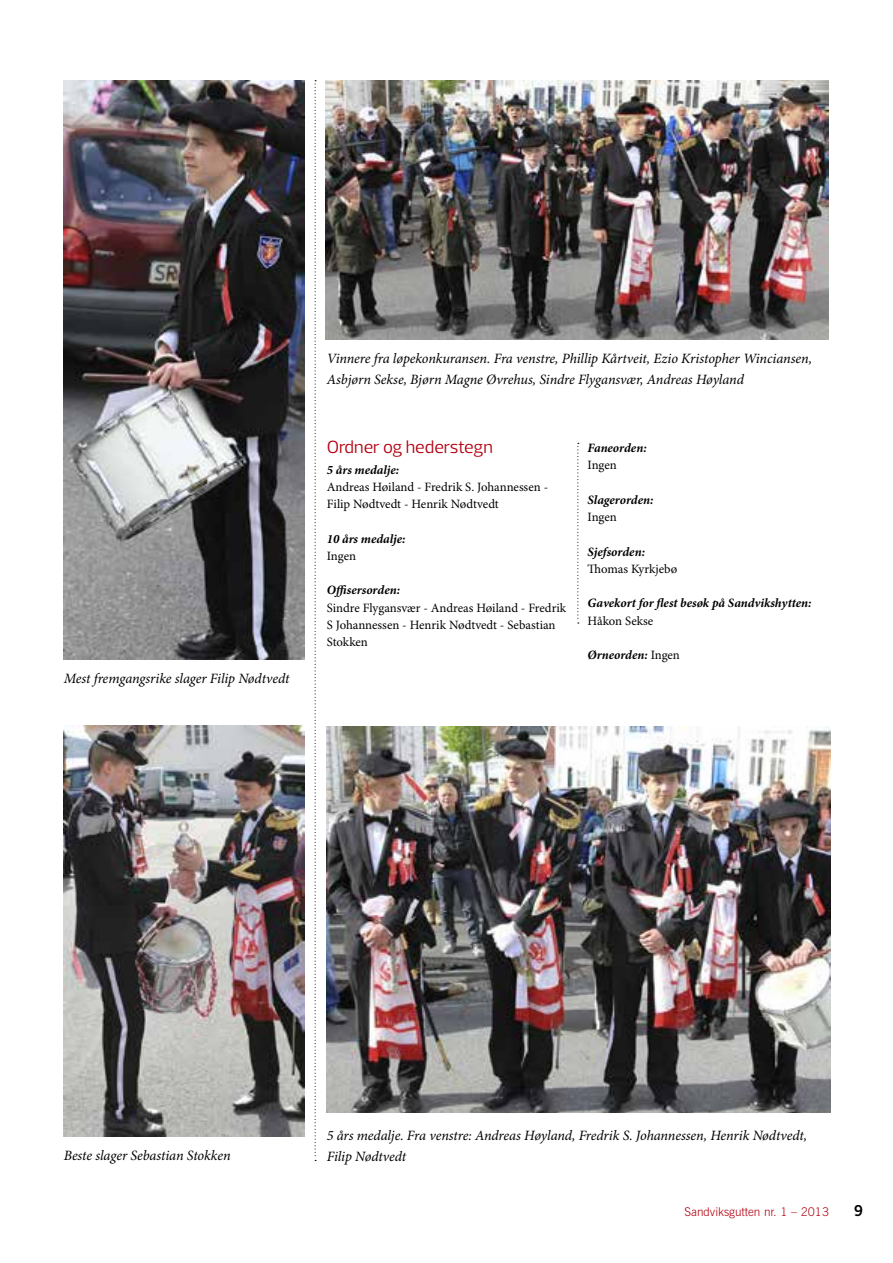
<style>
.page{position:relative;width:893px;height:1263px;background:#fff}
.page>*{position:absolute;margin:0;border:0;box-sizing:border-box;transform-origin:0 0}
.t1{font:18px "Prelo";color:#b30010}
.t2{font:700 15px "News Gothic BT";color:#000}
.t3{font:italic 14.25px/21px "Minion Pro";letter-spacing:-.01em;color:#000}
.t4{font:12.75px/17.2px "Minion Pro";letter-spacing:-.005em;color:#000}
.t5{font:italic 700 12.75px "Minion Pro";color:#000}
.t6{font:300 12px "News Gothic BT";color:#b30010}
.s1{font-weight:400;font-style:normal}
</style>
<div class="page">
<img style="left:327px;top:726px;width:503px;height:387px">
<img style="left:64px;top:80px;width:241px;height:579px">
<img style="left:64px;top:726px;width:241px;height:410px">
<img style="left:325px;top:80px;width:504px;height:260px">
<svg style="left:315px;top:80px;width:1px;height:1081px"></svg>
<svg style="left:577px;top:443px;width:2px;height:180px"></svg>
<p class="t3" style="left:64px;top:668px;width:227px">Mest fremgangsrike slager Filip Nødtvedt</p>
<p class="t3" style="left:327px;top:349px;width:487px">Vinnere fra løpekonkuransen. Fra venstre, Phillip Kårtveit, Ezio Kristopher Winciansen,<br>Asbjørn Sekse, Bjørn Magne Øvrehus, Sindre Flygansvær, Andreas Høyland</p>
<p class="t1" style="left:327px;top:436px;width:168px">Ordner og hederstegn</p>
<p class="t5" style="left:327px;top:462px;width:74px">5 års medalje:</p>
<p class="t4" style="left:327px;top:479px;width:223px">Andreas Høiland - Fredrik S. Johannessen -<br>Filip Nødtvedt - Henrik Nødtvedt</p>
<p class="t5" style="left:327px;top:531px;width:80px">10 års medalje:</p>
<p class="t4" style="left:327px;top:548px;width:31px">Ingen</p>
<p class="t5" style="left:327px;top:583px;width:75px">Offisersorden:</p>
<p class="t4" style="left:327px;top:599px;width:241px">Sindre Flygansvær - Andreas Høiland - Fredrik<br>S Johannessen - Henrik Nødtvedt - Sebastian<br>Stokken</p>
<p class="t5" style="left:588px;top:440px;width:61px">Faneorden:</p>
<p class="t4" style="left:588px;top:457px;width:31px">Ingen</p>
<p class="t5" style="left:588px;top:492px;width:68px">Slagerorden:</p>
<p class="t4" style="left:588px;top:509px;width:31px">Ingen</p>
<p class="t5" style="left:588px;top:544px;width:59px">Sjefsorden:</p>
<p class="t4" style="left:588px;top:561px;width:91px">Thomas Kyrkjebø</p>
<p class="t5" style="left:588px;top:596px;width:226px">Gavekort for flest besøk på Sandvikshytten:</p>
<p class="t4" style="left:588px;top:612px;width:67px">Håkon Sekse</p>
<p class="t5" style="left:588px;top:647px;width:94px">Ørneorden: <span class="s1">Ingen</span></p>
<p class="t3" style="left:64px;top:1145px;width:168px">Beste slager Sebastian Stokken</p>
<p class="t3" style="left:327px;top:1125px;width:482px">5 års medalje. Fra venstre: Andreas Høyland, Fredrik S. Johannessen, Henrik Nødtvedt,<br>Filip Nødtvedt</p>
<p class="t6" style="left:684px;top:1205px;width:146px">Sandviksgutten nr. 1 – 2013</p>
<p class="t2" style="left:854px;top:1202px;width:11px">9</p>
</div>
